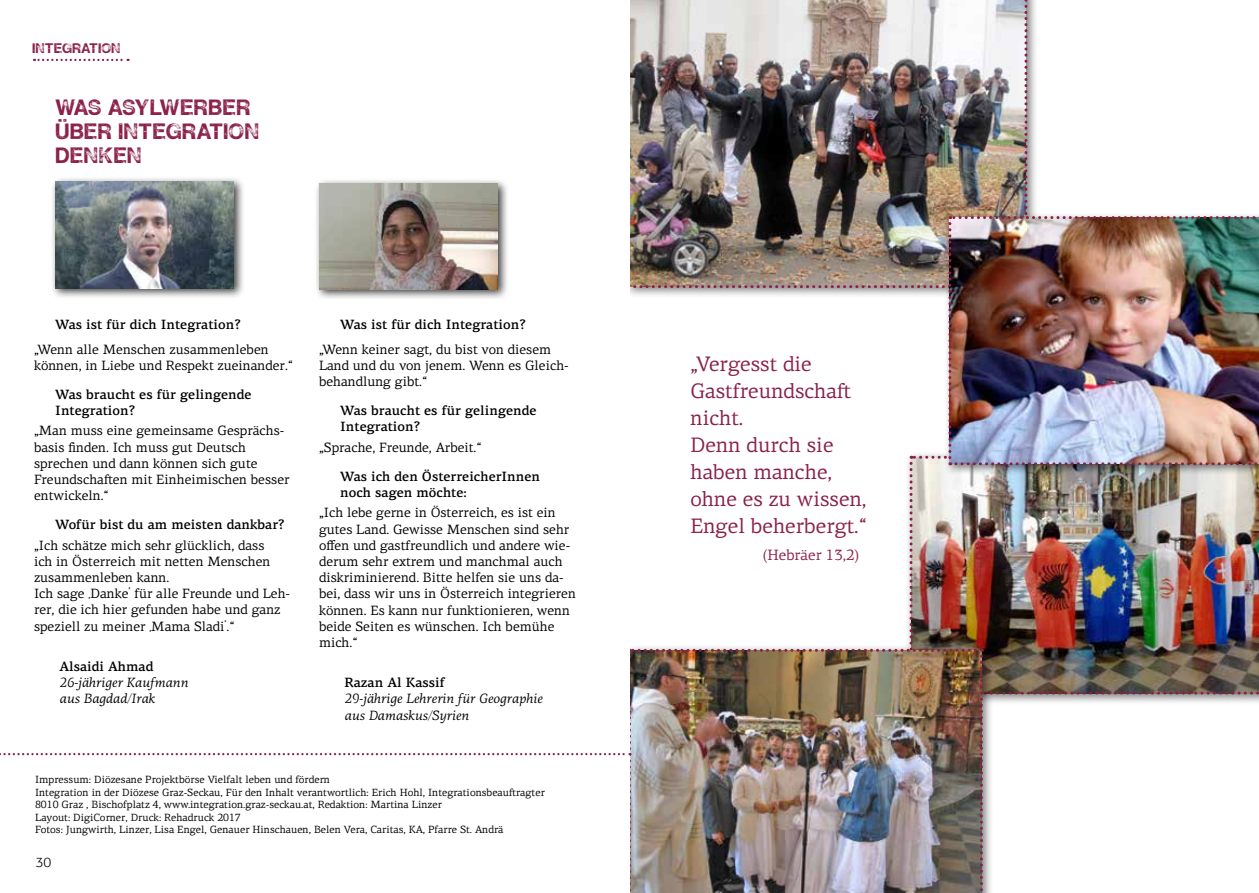
<style>
.page{position:relative;width:1259px;height:893px;background:#fff}
.page>*{position:absolute;margin:0;border:0;box-sizing:border-box;transform-origin:0 0}
.t1{font:24px/24px "Tatatak Second Punch";color:#8a2149}
.t2{font:21px/27px "PF Centro Serif Pro";color:#8a2149}
.t3{font:15px "PF Centro Serif Pro";color:#8a2149}
.t4{font:15px "Tatatak Second Punch";color:#8a2149}
.t5{font:13.5px/16.2px "PF Centro Serif Pro";color:#000}
.t6{font:500 13.5px/16.2px "PF Centro Serif Pro";color:#000}
.t7{font:italic 13.5px/16.2px "PF Centro Serif Pro";color:#000}
.t8{font:300 13.5px "Formata BQ";color:#000}
.t9{font:10.5px/12.6px "PF Centro Serif Pro";color:#000}
</style>
<div class="page">
<img style="left:0;top:0;width:1259px;height:893px">
<p class="t4" style="left:32px;top:41px;width:90px">INTEGRATION</p>
<h1 class="t1" style="left:55px;top:95px;width:205px">WAS ASYLWERBER<br>ÜBER INTEGRATION<br>DENKEN</h1>
<p class="t6" style="left:55px;top:316px;width:187px">Was ist für dich Integration?</p>
<p class="t5" style="left:34px;top:341px;width:261px">„Wenn alle Menschen zusammenleben können, in Liebe und Respekt zueinander.“</p>
<p class="t6" style="left:55px;top:386px;width:198px">Was braucht es für gelingende<br>Integration?</p>
<p class="t5" style="left:34px;top:423px;width:257px">„Man muss eine gemeinsame Gesprächs&shy;basis finden. Ich muss gut Deutsch sprechen und dann können sich gute<br>Freundschaften mit Einheimischen besser entwickeln.“</p>
<p class="t6" style="left:55px;top:517px;width:231px">Wofür bist du am meisten dankbar?</p>
<p class="t5" style="left:34px;top:537px;width:258px">„Ich schätze mich sehr glücklich, dass<br>ich in Österreich mit netten Menschen zusammenleben kann.<br>Ich sage ,Danke, für alle Freunde und Leh&shy;rer, die ich hier gefunden habe und ganz speziell zu meiner ,Mama Sladi,.“</p>
<p class="t6" style="left:60px;top:658px;width:95px">Alsaidi Ahmad</p>
<p class="t7" style="left:60px;top:674px;width:130px">26-jähriger Kaufmann aus Bagdad/Irak</p>
<p class="t6" style="left:340px;top:317px;width:187px">Was ist für dich Integration?</p>
<p class="t5" style="left:319px;top:341px;width:251px">„Wenn keiner sagt, du bist von diesem<br>Land und du von jenem. Wenn es Gleich&shy;behandlung gibt.“</p>
<p class="t6" style="left:340px;top:403px;width:198px">Was braucht es für gelingende<br>Integration?</p>
<p class="t5" style="left:319px;top:439px;width:164px">„Sprache, Freunde, Arbeit.“</p>
<p class="t6" style="left:340px;top:468px;width:201px">Was ich den ÖsterreicherInnen noch sagen möchte:</p>
<p class="t5" style="left:319px;top:505px;width:258px">„Ich lebe gerne in Österreich, es ist ein gutes Land. Gewisse Menschen sind sehr offen und gastfreundlich und andere wie&shy;derum sehr extrem und manchmal auch diskriminierend. Bitte helfen sie uns da&shy;bei, dass wir uns in Österreich integrieren können. Es kann nur funktionieren, wenn beide Seiten es wünschen. Ich bemühe mich.“</p>
<p class="t6" style="left:344px;top:675px;width:102px">Razan Al Kassif</p>
<p class="t7" style="left:344px;top:691px;width:200px">29-jährige Lehrerin für Geographie aus Damaskus/Syrien</p>
<p class="t9" style="left:35px;top:773px;width:511px">Impressum: Diözesane Projektbörse Vielfalt leben und fördern<br>Integration in der Diözese Graz-Seckau, Für den Inhalt verantwortlich: Erich Hohl, Integrationsbeauftragter 8010 Graz , Bischofplatz 4, www.integration.graz-seckau.at, Redaktion: Martina Linzer<br>Layout: DigiCorner, Druck: Rehadruck 2017<br>Fotos: Jungwirth, Linzer, Lisa Engel, Genauer Hinschauen, Belen Vera, Caritas, KA, Pfarre St. Andrä</p>
<p class="t8" style="left:36px;top:855px;width:17px">30</p>
<h2 class="t2" style="left:690px;top:350px;width:178px">„Vergesst die<br>Gastfreundschaft nicht.<br>Denn durch sie haben manche, ohne es zu wissen,<br>Engel beherbergt.“</h2>
<p class="t3" style="left:762px;top:546px;width:98px">(Hebräer 13,2)</p>
</div>
